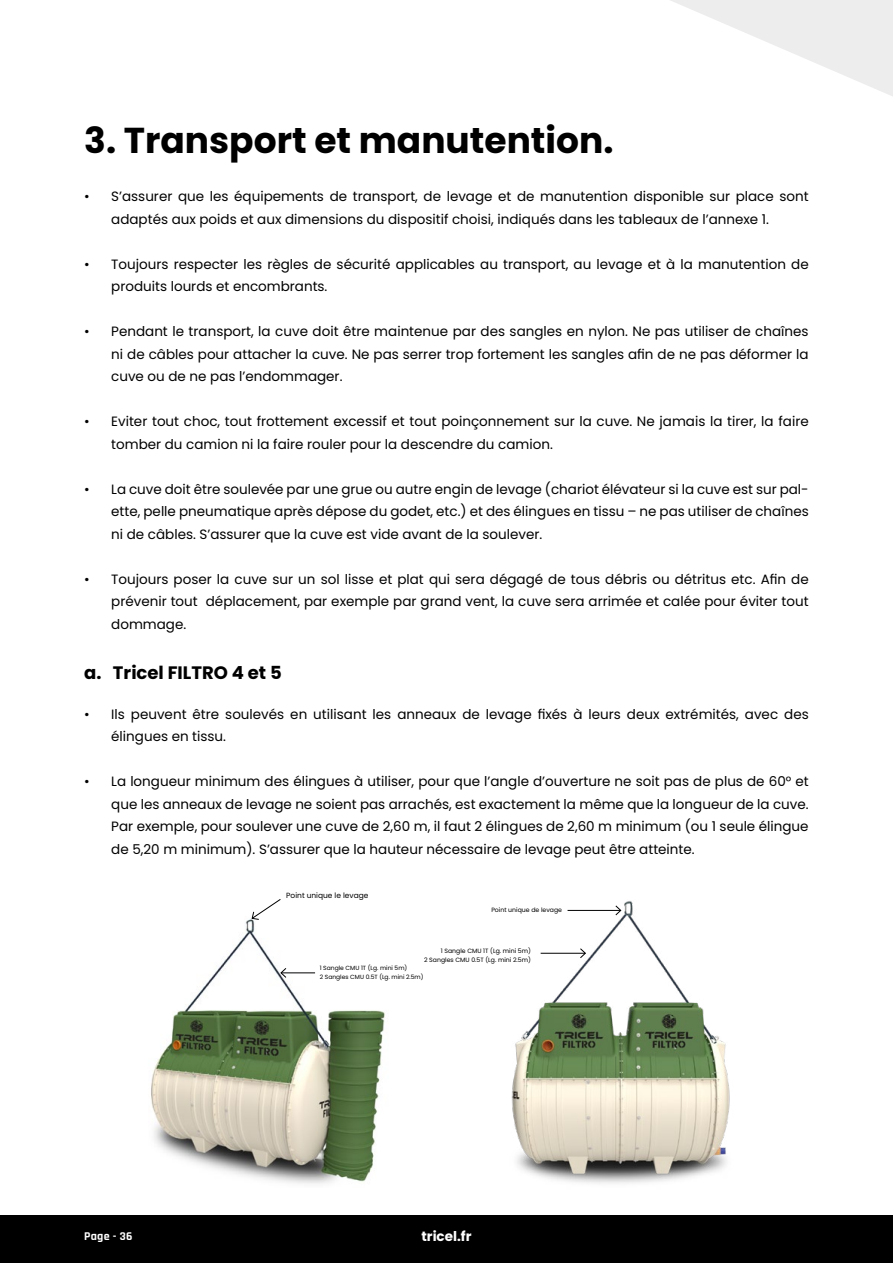
<style>
.page{position:relative;width:893px;height:1263px;background:#fff}
.page>*{position:absolute;margin:0;border:0;box-sizing:border-box;transform-origin:0 0}
.t1{font:700 36px "Poppins";color:#000}
.t2{font:700 18px "Poppins";color:#000}
.t3{font:13.5px/22.5px "Poppins";color:#000}
.t4{font:700 13.5px "Poppins";color:#fff}
.t5{font:700 12px "Rajdhani";letter-spacing:.02em;color:#fff}
.t6{font:7.5px "Poppins";color:#000}
.t7{font:6.15px/8.6px "Poppins";color:#000;text-align:right}
.t8{font:6px/9px "Poppins";color:#000}
</style>
<div class="page">
<div style="left:0;top:1215px;width:893px;height:48px;background:#000"></div>
<svg style="left:670px;top:0;width:223px;height:96px;fill:#eee"></svg>
<img style="left:511px;top:901px;width:219px;height:283px">
<img style="left:151px;top:917px;width:234px;height:267px">
<svg style="left:252px;top:899px;width:29px;height:21px"></svg>
<hr style="left:568px;top:910px;width:53px;height:1px;background:#000">
<svg style="left:615px;top:905px;width:6px;height:11px"></svg>
<hr style="left:281px;top:972px;width:34px;height:1px;background:#000">
<svg style="left:280px;top:968px;width:7px;height:10px"></svg>
<hr style="left:541px;top:953px;width:44px;height:1px;background:#000">
<svg style="left:580px;top:948px;width:6px;height:10px"></svg>
<h1 class="t1" style="left:84px;top:119px;width:531px">3. Transport et manutention.</h1>
<p class="t3" style="left:111px;top:185px;width:699px;text-indent:-27px">• S’assurer que les équipements de transport, de levage et de manutention disponible sur place sont adaptés aux poids et aux dimensions du dispositif choisi, indiqués dans les tableaux de l’annexe 1.</p>
<p class="t3" style="left:111px;top:253px;width:699px;text-indent:-27px">• Toujours respecter les règles de sécurité applicables au transport, au levage et à la manutention de produits lourds et encombrants.</p>
<p class="t3" style="left:111px;top:320px;width:699px;text-align:justify;text-indent:-27px">• Pendant le transport, la cuve doit être maintenue par des sangles en nylon. Ne pas utiliser de chaînes ni de câbles pour attacher la cuve. Ne pas serrer trop fortement les sangles afin de ne pas déformer la cuve ou de ne pas l’endommager.</p>
<p class="t3" style="left:111px;top:410px;width:699px;text-indent:-27px">• Eviter tout choc, tout frottement excessif et tout poinçonnement sur la cuve. Ne jamais la tirer, la faire tomber du camion ni la faire rouler pour la descendre du camion.</p>
<p class="t3" style="left:111px;top:478px;width:699px;text-align:justify;text-indent:-27px">• La cuve doit être soulevée par une grue ou autre engin de levage (chariot élévateur si la cuve est sur pal&shy;ette, pelle pneumatique après dépose du godet, etc.) et des élingues en tissu – ne pas utiliser de chaînes ni de câbles. S’assurer que la cuve est vide avant de la soulever.</p>
<p class="t3" style="left:111px;top:568px;width:699px;text-align:justify;text-indent:-27px">• Toujours poser la cuve sur un sol lisse et plat qui sera dégagé de tous débris ou détritus etc. Afin de prévenir tout déplacement, par exemple par grand vent, la cuve sera arrimée et calée pour éviter tout dommage.</p>
<h2 class="t2" style="left:84px;top:662px;width:199px">a. Tricel FILTRO 4 et 5</h2>
<p class="t3" style="left:111px;top:703px;width:699px;text-indent:-27px">• Ils peuvent être soulevés en utilisant les anneaux de levage fixés à leurs deux extrémités, avec des élingues en tissu.</p>
<p class="t3" style="left:111px;top:770px;width:699px;text-align:justify;text-indent:-27px">• La longueur minimum des élingues à utiliser, pour que l’angle d’ouverture ne soit pas de plus de 60° et que les anneaux de levage ne soient pas arrachés, est exactement la même que la longueur de la cuve.<br>Par exemple, pour soulever une cuve de 2,60 m, il faut 2 élingues de 2,60 m minimum (ou 1 seule élingue de 5,20 m minimum). S’assurer que la hauteur nécessaire de levage peut être atteinte.</p>
<p class="t6" style="left:286px;top:891px;width:84px">Point unique le levage</p>
<p class="t7" style="left:491px;top:906px;width:72px">Point unique de levage</p>
<p class="t7" style="left:424px;top:946px;width:108px">1 Sangle CMU 1T (Lg. mini 5m)<br>2 Sangles CMU 0.5T (Lg. mini 2.5m)</p>
<p class="t8" style="left:320px;top:964px;width:105px">1 Sangle CMU 1T (Lg. mini 5m)<br>2 Sangles CMU 0.5T (Lg. mini 2.5m)</p>
<p class="t5" style="left:84px;top:1228px;width:50px">Page - 36</p>
<p class="t4" style="left:421px;top:1228px;width:52px">tricel.fr</p>
</div>
